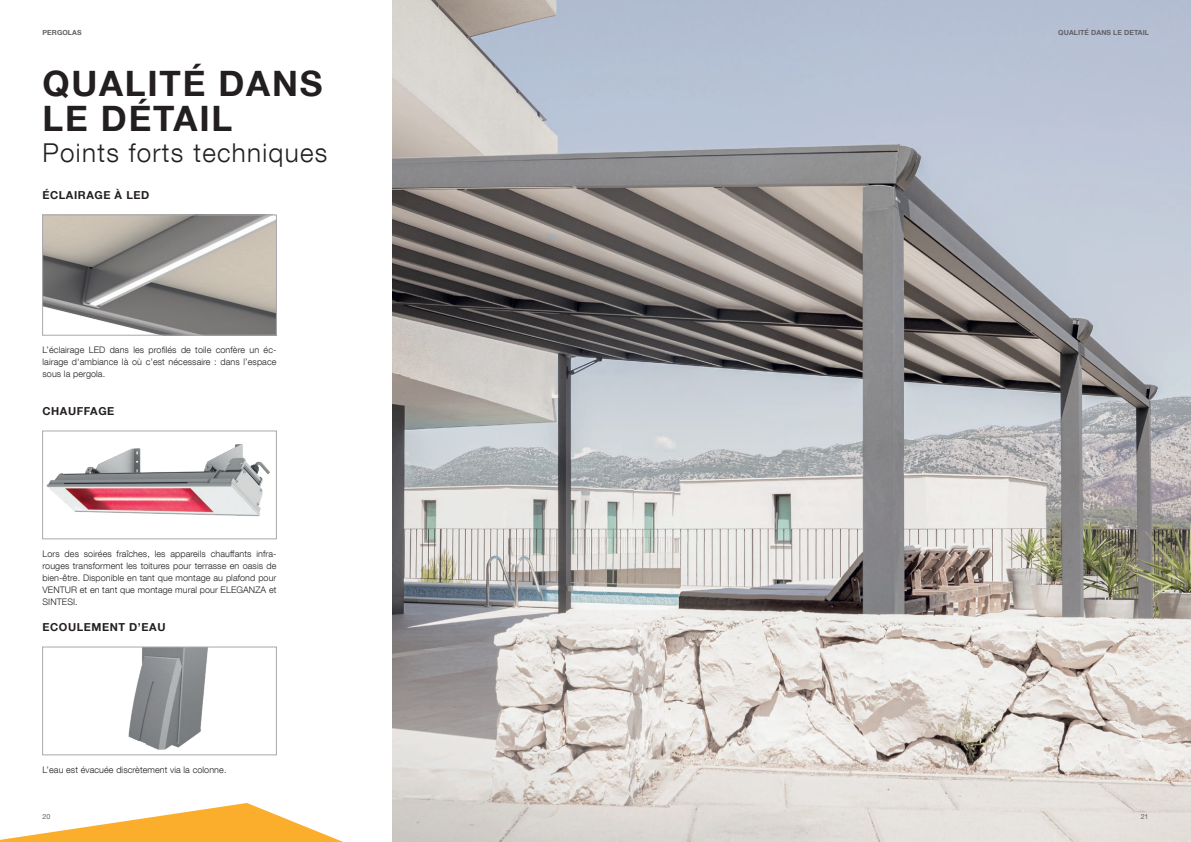
<style>
.page{position:relative;width:1191px;height:842px;background:#fff}
.page>*{position:absolute;margin:0;border:0;box-sizing:border-box;transform-origin:0 0}
.t1{font:700 35px/35px "Helvetica Neue LT Com";letter-spacing:.05em;color:#231f20}
.t2{font:300 26px "Helvetica Neue LT Com";letter-spacing:.05em;color:#231f20}
.t3{font:700 11px "Helvetica Neue LT Com";letter-spacing:.05em;color:#231f20}
.t4{font:300 9px/12px "Helvetica Neue LT Com";letter-spacing:.01em;color:#231f20;text-align:justify}
.t5{font:700 7px "Helvetica Neue LT Com";letter-spacing:.01em;color:#616164}
.t6{font:7px "Helvetica Neue LT Com";color:#616164}
</style>
<div class="page">
<img style="left:128px;top:649px;width:80px;height:101px">
<div style="left:43px;top:647px;width:233px;height:108px;border:1px solid #a8a9ad"></div>
<img style="left:46px;top:444px;width:224px;height:73px">
<div style="left:43px;top:431px;width:233px;height:108px;border:1px solid #a8a9ad"></div>
<svg style="left:0;top:803px;width:343px;height:39px"></svg>
<img style="left:392px;top:0;width:799px;height:842px">
<img style="left:45px;top:217px;width:229px;height:116px">
<div style="left:43px;top:215px;width:233px;height:120px;border:1px solid #a8a9ad"></div>
<p class="t5" style="left:43px;top:28px;width:40px">PERGOLAS</p>
<p class="t5" style="left:1058px;top:28px;width:92px">QUALITÉ DANS LE DETAIL</p>
<h1 class="t1" style="left:43px;top:65px;width:281px">QUALITÉ DANS<br>LE DÉTAIL</h1>
<h2 class="t2" style="left:43px;top:137px;width:286px">Points forts techniques</h2>
<p class="t3" style="left:43px;top:188px;width:108px">ÉCLAIRAGE À LED</p>
<p class="t4" style="left:43px;top:344px;width:235px">L’éclairage LED dans les profilés de toile confère un éc&shy;lairage d'ambiance là où c’est nécessaire : dans l’espace sous la pergola.</p>
<p class="t3" style="left:43px;top:404px;width:73px">CHAUFFAGE</p>
<p class="t4" style="left:43px;top:548px;width:235px">Lors des soirées fraîches, les appareils chauffants infra&shy;rouges transforment les toitures pour terrasse en oasis de bien-être. Disponible en tant que montage au plafond pour VENTUR et en tant que montage mural pour ELEGANZA et SINTESI.</p>
<p class="t3" style="left:43px;top:620px;width:124px">ECOULEMENT D’EAU</p>
<p class="t4" style="left:43px;top:764px;width:185px">L’eau est évacuée discrètement via la colonne.</p>
<p class="t6" style="left:43px;top:812px;width:9px">20</p>
<p class="t6" style="left:1140px;top:812px;width:9px">21</p>
</div>
